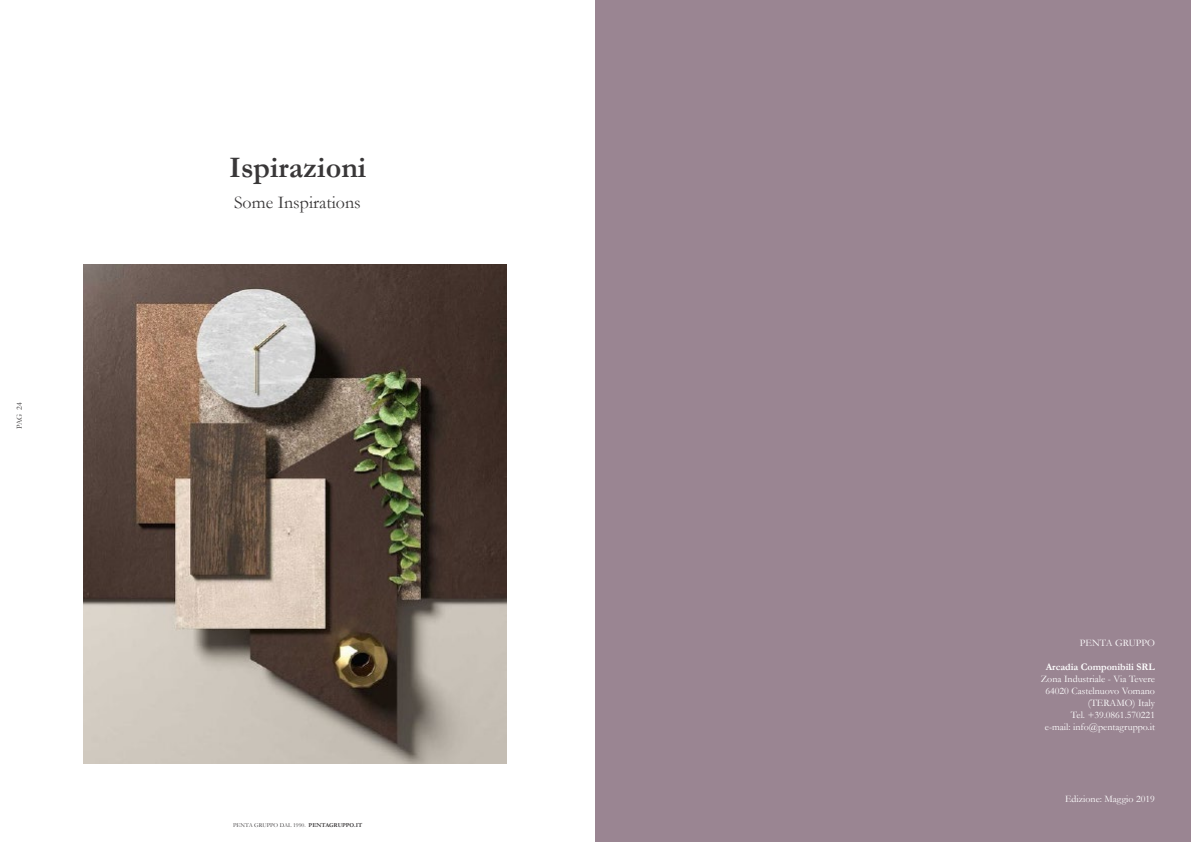
<style>
.page{position:relative;width:1191px;height:842px;background:#fff}
.page>*{position:absolute;margin:0;border:0;box-sizing:border-box;transform-origin:0 0}
.t1{font:700 30px "Garamond";color:#393738}
.t2{font:18px "Garamond";color:#393738}
.t3{font:10px/12px "Garamond";color:#fff;text-align:right}
.t4{font:700 10px "Garamond";color:#fff}
.t5{font:8px "Garamond";color:#393738}
.t6{font:6px "Garamond";color:#393738}
.s1{font-weight:700}
</style>
<div class="page">
<img style="left:84px;top:264px;width:423px;height:500px">
<div style="left:595px;top:0;width:596px;height:842px;background:#9a8592"></div>
<p class="t5" style="left:14px;top:429px;width:28px;rotate:-90deg">PAG 24</p>
<h1 class="t1" style="left:229px;top:147px;width:139px">Ispirazioni</h1>
<h2 class="t2" style="left:234px;top:190px;width:128px">Some Inspirations</h2>
<p class="t6" style="left:233px;top:821px;width:130px">PENTA GRUPPO DAL 1990. <span class="s1">PENTAGRUPPO.IT</span></p>
<p class="t3" style="left:1080px;top:636px;width:76px">PENTA GRUPPO</p>
<p class="t4" style="left:1045px;top:660px;width:111px">Arcadia Componibili SRL</p>
<p class="t3" style="left:1040px;top:672px;width:116px">Zona Industriale - Via Tevere<br>64020 Castelnuovo Vomano (TERAMO) Italy<br>Tel. +39.0861.570221<br>e-mail: info@pentagruppo.it</p>
<p class="t3" style="left:1065px;top:792px;width:91px">Edizione: Maggio 2019</p>
</div>
